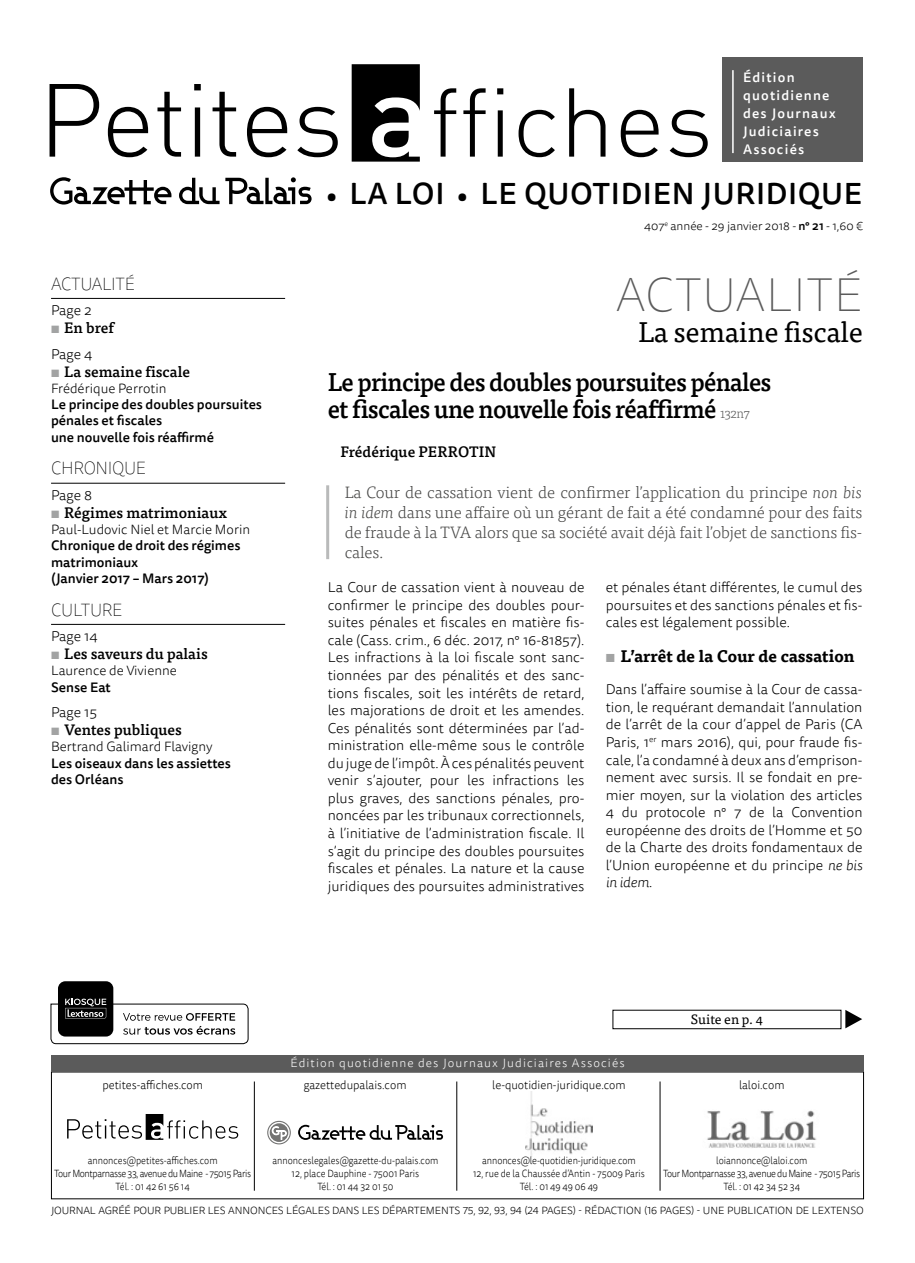
<style>
.page{position:relative;width:915px;height:1263px;background:#fff}
.page>*{position:absolute;margin:0;border:0;box-sizing:border-box;transform-origin:0 0}
.t1{font:100 48px "Tisa Sans OT";letter-spacing:.01em;color:#5b5b5b}
.t2{font:500 30px "Tisa Sans OT";letter-spacing:.02em;color:#000}
.t3{font:28.5px "Tisa OT";letter-spacing:-.01em;color:#000}
.t4{font:500 25.5px/27px "Tisa OT";letter-spacing:-.03em;color:#000;scale:.95 1}
.t5{font:100 18px "Tisa Sans OT";letter-spacing:-.02em;color:#000;scale:.95 1}
.t6{font:300 16.5px/19.8px "Tisa OT";letter-spacing:-.01em;color:#444443;text-align:justify}
.t7{font:700 16.5px "Tisa OT";color:#000}
.t8{font:500 15px "Tisa OT";color:#000}
.t9{font:300 14.25px/17.5px "Tisa Sans OT";color:#000;text-align:justify}
.t10{font:500 13.5px/16.2px "Tisa Sans OT";color:#000}
.t11{font:300 13.5px "Tisa Sans OT";color:#000}
.t12{font:500 13.5px/18px "Tisa Sans OT";letter-spacing:.09em;color:#fff}
.t13{font:13.5px "Tisa OT";color:#000}
.t14{font:300 12px "Tisa Sans OT";color:#000;scale:.95 1}
.t15{font:300 12px "Tisa Sans OT";letter-spacing:.09em;color:#fff}
.t16{font:300 12px "Tisa Sans OT";color:#000}
.t17{font:300 10.5px/12.6px "Tisa Sans OT";letter-spacing:-.04em;color:#000;text-align:center;scale:.88 1}
.t18{font:300 10.5px/12.6px "Tisa Sans OT";letter-spacing:-.01em;color:#000;text-align:center;scale:.88 1}
.t19{font:300 10.5px "Tisa Sans OT";letter-spacing:-.01em;color:#000}
.s1{font-weight:700;color:#a2a3a3}
.s2{font-size:27px}
.s3{font-weight:500}
.s4{font-weight:300;font-size:13.5px;color:#5b5b5b}
.s5{font-style:italic}
.s6{color:#a2a3a3}
</style>
<div class="page">
<div style="left:721px;top:58px;width:140px;height:104px;background:#5b5b5b"></div>
<hr style="left:732px;top:70px;width:1px;height:83px;background:#fff">
<svg style="left:50px;top:84px;width:49px;height:73px"></svg>
<svg style="left:108px;top:107px;width:40px;height:50px"></svg>
<svg style="left:157px;top:92px;width:24px;height:65px"></svg>
<svg style="left:194px;top:84px;width:7px;height:73px"></svg>
<svg style="left:212px;top:92px;width:24px;height:65px"></svg>
<svg style="left:247px;top:107px;width:40px;height:50px"></svg>
<svg style="left:297px;top:107px;width:40px;height:50px"></svg>
<svg style="left:351px;top:64px;width:68px;height:98px"></svg>
<svg style="left:434px;top:88px;width:22px;height:69px"></svg>
<svg style="left:463px;top:88px;width:22px;height:69px"></svg>
<svg style="left:497px;top:88px;width:6px;height:69px"></svg>
<svg style="left:518px;top:110px;width:36px;height:47px"></svg>
<svg style="left:569px;top:88px;width:36px;height:69px"></svg>
<svg style="left:620px;top:110px;width:38px;height:47px"></svg>
<svg style="left:669px;top:110px;width:38px;height:47px"></svg>
<svg style="left:50px;top:177px;width:121px;height:28px"></svg>
<svg style="left:179px;top:178px;width:40px;height:26px"></svg>
<svg style="left:225px;top:177px;width:86px;height:27px"></svg>
<img style="left:525px;top:1091px;width:67px;height:65px">
<svg style="left:67px;top:1114px;width:171px;height:26px"></svg>
<img style="left:707px;top:1110px;width:110px;height:38px">
<hr style="left:659px;top:1081px;width:1px;height:110px;background:#000">
<hr style="left:456px;top:1081px;width:1px;height:110px;background:#000">
<hr style="left:254px;top:1081px;width:1px;height:110px;background:#000">
<svg style="left:269px;top:1123px;width:19px;height:19px"></svg>
<svg style="left:298px;top:1125px;width:145px;height:15px"></svg>
<svg style="left:271px;top:1126px;width:16px;height:14px"></svg>
<div style="left:267px;top:1121px;width:24px;height:23px;border:1px solid #747473;border-radius:50%"></div>
<div style="left:51px;top:1055px;width:812px;height:16px;background:#5b5b5b"></div>
<div style="left:58px;top:981px;width:55px;height:55px;background:#000;border-radius:7px"></div>
<svg style="left:50px;top:999px;width:199px;height:45px"></svg>
<div style="left:612px;top:1010px;width:229px;height:19px;border:1px solid #000"></div>
<svg style="left:845px;top:1010px;width:16px;height:18px"></svg>
<hr style="left:51px;top:298px;width:234px;height:1px;background:#000">
<hr style="left:51px;top:483px;width:234px;height:1px;background:#000">
<hr style="left:51px;top:624px;width:234px;height:1px;background:#000">
<hr style="left:326px;top:485px;width:3px;height:74px;background:#b9baba">
<p class="t5" style="left:51px;top:273px;width:63px">ACTUALITÉ</p>
<p class="t9" style="left:51px;top:302px;width:42px">Page 2</p>
<p class="t8" style="left:51px;top:319px;width:64px"><span class="s1">▪</span> En bref</p>
<p class="t9" style="left:51px;top:346px;width:43px">Page 4</p>
<p class="t8" style="left:51px;top:362px;width:140px"><span class="s1">▪</span> La semaine fiscale</p>
<p class="t11" style="left:51px;top:380px;width:117px">Frédérique Perrotin</p>
<p class="t10" style="left:51px;top:397px;width:212px">Le principe des doubles poursuites pénales et fiscales<br>une nouvelle fois réaffirmé</p>
<p class="t5" style="left:51px;top:458px;width:101px">CHRONIQU E</p>
<p class="t9" style="left:51px;top:487px;width:42px">Page 8</p>
<p class="t8" style="left:51px;top:503px;width:177px"><span class="s1">▪</span> Régimes matrimoniaux</p>
<p class="t11" style="left:51px;top:521px;width:201px">Paul-Ludovic Niel et Marcie Morin</p>
<p class="t10" style="left:51px;top:538px;width:191px">Chronique de droit des régimes matrimoniaux<br>(Janvier 2017 – Mars 2017)</p>
<p class="t5" style="left:51px;top:599px;width:12px">CULTU</p>
<p class="t5" style="left:102px;top:599px;width:23px">RE</p>
<p class="t9" style="left:51px;top:628px;width:48px">Page 14</p>
<p class="t8" style="left:51px;top:645px;width:158px"><span class="s1">▪</span> Les saveurs du palais</p>
<p class="t11" style="left:51px;top:663px;width:127px">Laurence de Vivienne</p>
<p class="t10" style="left:51px;top:679px;width:61px">Sense Eat</p>
<p class="t9" style="left:51px;top:704px;width:47px">Page 15</p>
<p class="t8" style="left:51px;top:721px;width:132px"><span class="s1">▪</span> Ventes publiques</p>
<p class="t11" style="left:51px;top:739px;width:163px">Bertrand Galimard Flavigny</p>
<p class="t10" style="left:51px;top:755px;width:181px">Les oiseaux dans les assiettes des Orléans</p>
<p class="t12" style="left:742px;top:69px;width:94px">Édition quotidienne des Journaux<br>Judiciaires<br>Associés</p>
<h2 class="t2" style="left:326px;top:175px;width:537px"><span class="s2">•</span> LA LOI <span class="s2">•</span> LE QUOTIDIEN JURIDIQUE</h2>
<p class="t16" style="left:644px;top:219px;width:220px">407<sup>e</sup> année - 29 janvier 2018 - <span class="s3">n° 21</span> - 1,60 €</p>
<h1 class="t1" style="left:615px;top:267px;width:248px">ACTUALITÉ</h1>
<h3 class="t3" style="left:638px;top:315px;width:226px">La semaine fiscale</h3>
<h3 class="t4" style="left:327px;top:369px;width:468px">Le principe des doubles poursuites pénales et fiscales une nouvelle fois réaffirmé <span class="s4">132n7</span></h3>
<p class="t8" style="left:340px;top:443px;width:157px">Frédérique PERROTIN</p>
<p class="t6" style="left:344px;top:483px;width:519px">La Cour de cassation vient de confirmer l’application du principe <span class="s5">non bis in idem</span> dans une affaire où un gérant de fait a été condamné pour des faits de fraude à la TVA alors que sa société avait déjà fait l’objet de sanctions fis&shy;cales.</p>
<p class="t9" style="left:327px;top:579px;width:258px">La Cour de cassation vient à nouveau de confirmer le principe des doubles pour&shy;suites pénales et fiscales en matière fis&shy;cale (Cass. crim., 6 déc. 2017, n° 16-81857).<br>Les infractions à la loi fiscale sont sanc&shy;tionnées par des pénalités et des sanc&shy;tions fiscales, soit les intérêts de retard, les majorations de droit et les amendes.<br>Ces pénalités sont déterminées par l’ad&shy;ministration elle-même sous le contrôle du juge de l’impôt. À ces pénalités peuvent venir s’ajouter, pour les infractions les plus graves, des sanctions pénales, pro&shy;noncées par les tribunaux correctionnels, à l’initiative de l’administration fiscale. Il s’agit du principe des doubles poursuites fiscales et pénales. La nature et la cause juridiques des poursuites administratives</p>
<p class="t9" style="left:605px;top:579px;width:258px">et pénales étant différentes, le cumul des poursuites et des sanctions pénales et fis&shy;cales est légalement possible.</p>
<p class="t7" style="left:605px;top:646px;width:250px"><span class="s6">▪</span> L’arrêt de la Cour de cassation</p>
<p class="t9" style="left:605px;top:681px;width:258px">Dans l’affaire soumise à la Cour de cassa&shy;tion, le requérant demandait l’annulation de l’arrêt de la cour d’appel de Paris (CA Paris, 1<sup>er</sup> mars 2016), qui, pour fraude fis&shy;cale, l’a condamné à deux ans d’emprison&shy;nement avec sursis. Il se fondait en pre&shy;mier moyen, sur la violation des articles 4 du protocole n° 7 de la Convention européenne des droits de l’Homme et 50 de la Charte des droits fondamentaux de l’Union européenne et du principe <span class="s5">ne bis in idem</span>.</p>
<p class="t14" style="left:102px;top:1077px;width:107px">petites-affiches.com</p>
<p class="t15" style="left:290px;top:1055px;width:335px">Édition quotidienne des Journaux Judiciaires Associés</p>
<p class="t13" style="left:690px;top:1012px;width:73px">Suite en p. 4</p>
<p class="t14" style="left:303px;top:1077px;width:110px">gazettedupalais.com</p>
<p class="t14" style="left:492px;top:1077px;width:142px">le-quotidien-juridique.com</p>
<p class="t14" style="left:738px;top:1077px;width:49px">laloi.com</p>
<p class="t17" style="left:54px;top:1155px;width:225px">annonces@petites-affiches.com<br>Tour Montparnasse 33, avenue du Maine - 75015 Paris<br>Tél. : 01 42 61 56 14</p>
<p class="t18" style="left:272px;top:1155px;width:190px">annonceslegales@gazette-du-palais.com<br>12, place Dauphine - 75001 Paris<br>Tél. : 01 44 32 01 50</p>
<p class="t18" style="left:473px;top:1155px;width:197px">annonces@le-quotidien-juridique.com<br>12, rue de la Chaussée d’Antin - 75009 Paris<br>Tél. : 01 49 49 06 49</p>
<p class="t17" style="left:663px;top:1155px;width:225px">loiannonce@laloi.com<br>Tour Montparnasse 33, avenue du Maine - 75015 Paris<br>Tél. : 01 42 34 52 34</p>
<p class="t19" style="left:51px;top:1204px;width:814px">JOURNAL AGRÉÉ POUR PUBLIER LES ANNONCES LÉGALES DANS LES DÉPARTEMENTS 75, 92, 93, 94 (24 PAGES) - RÉDACTION (16 PAGES) - UNE PUBLICATION DE LEXTENSO</p>
</div>
